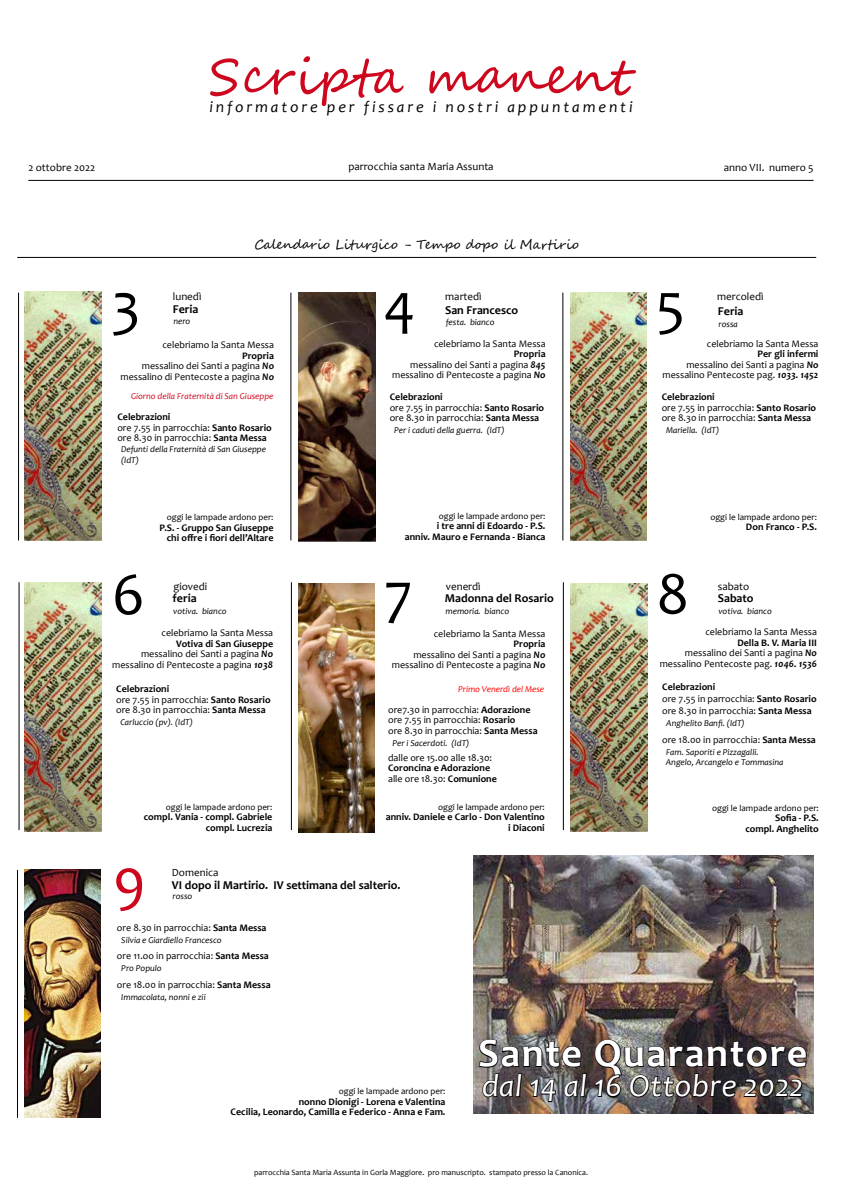
<style>
.page{position:relative;width:842px;height:1191px;background:#fff}
.page>*{position:absolute;margin:0;border:0;box-sizing:border-box;transform-origin:0 0}
.t1{font:60px "Candara";color:#000}
.t2{font:60px "Candara";color:#cd071e}
.t3{font:50px "Segoe Script";letter-spacing:.01em;color:#cd071e}
.t4{font:700 40px "Candara";letter-spacing:.04em;color:#fff}
.t5{font:italic 32px "Candara";letter-spacing:.01em;color:#fff}
.t6{font:italic 16px "Candara";letter-spacing:.18em;color:#000}
.t7{font:13px "Segoe Script";color:#000}
.t8{font:700 12px "Candara";color:#000}
.t9{font:11px "Candara";color:#000}
.t10{font:10px/10.5px "Candara";color:#000}
.t11{font:700 10px/10.5px "Candara";color:#000;text-align:right}
.t12{font:italic 9px/10.8px "Candara";color:#000}
.t13{font:9px "Candara";color:#000}
.t14{font:italic 9px "Candara";color:#cd071e}
.t15{font:italic 9px "Candara";color:#f00}
.t16{font:8px "Candara";color:#000}
.s1{font-weight:700}
.s2{font-weight:700;font-style:italic}
.s3{font-weight:400}
</style>
<div class="page">
<hr style="left:28px;top:180px;width:786px;height:1px;background:#000">
<hr style="left:17px;top:257px;width:799px;height:1px;background:#000">
<hr style="left:17px;top:870px;width:1px;height:247px;background:#000">
<img style="left:24px;top:870px;width:77px;height:248px">
<hr style="left:18px;top:293px;width:1px;height:247px;background:#000">
<hr style="left:563px;top:293px;width:1px;height:247px;background:#000">
<hr style="left:291px;top:293px;width:1px;height:247px;background:#000">
<hr style="left:19px;top:582px;width:1px;height:248px;background:#000">
<hr style="left:563px;top:582px;width:1px;height:248px;background:#000">
<hr style="left:291px;top:582px;width:1px;height:248px;background:#000">
<img style="left:298px;top:293px;width:77px;height:248px">
<img style="left:570px;top:292px;width:77px;height:249px">
<img style="left:25px;top:582px;width:76px;height:249px">
<img style="left:298px;top:583px;width:76px;height:249px">
<img style="left:25px;top:292px;width:76px;height:248px">
<img style="left:473px;top:855px;width:341px;height:258px">
<img style="left:478px;top:1038px;width:110px;height:64px">
<img style="left:594px;top:1038px;width:213px;height:60px">
<img style="left:571px;top:583px;width:76px;height:249px">
<h2 class="t3" style="left:209px;top:36px;width:421px">Scripta manent</h2>
<h3 class="t6" style="left:209px;top:97px;width:425px">informatore per fissare i nostri appuntamenti</h3>
<p class="t9" style="left:348px;top:160px;width:147px">parrocchia santa Maria Assunta</p>
<p class="t9" style="left:28px;top:160px;width:68px">2 ottobre 2022</p>
<p class="t9" style="left:724px;top:160px;width:91px">anno VII. numero 5</p>
<h3 class="t7" style="left:254px;top:233px;width:326px">Calendario Liturgico - Tempo dopo il Martirio</h3>
<h1 class="t1" style="left:111px;top:267px;width:31px">3</h1>
<p class="t9" style="left:173px;top:289px;width:30px">lunedì</p>
<p class="t8" style="left:173px;top:301px;width:27px">Feria</p>
<p class="t12" style="left:173px;top:315px;width:19px">nero</p>
<p class="t10" style="left:162px;top:339px;width:113px">celebriamo la Santa Messa</p>
<p class="t10" style="left:121px;top:350px;width:155px;text-align:right"><span class="s1">Propria<br></span>messalino dei Santi a pagina <span class="s2">No </span>messalino di Pentecoste a pagina <span class="s2">No</span></p>
<p class="t14" style="left:131px;top:391px;width:144px">Giorno della Fraternità di San Giuseppe</p>
<p class="t10" style="left:117px;top:412px;width:156px"><span class="s1">Celebrazioni<br></span>ore 7.55 in parrocchia: <span class="s1">Santo Rosario </span>ore 8.30 in parrocchia: <span class="s1">Santa Messa</span></p>
<p class="t12" style="left:121px;top:444px;width:147px">Defunti della Fraternità di San Giuseppe (IdT)</p>
<p class="t13" style="left:167px;top:512px;width:108px">oggi le lampade ardono per:</p>
<p class="t11" style="left:159px;top:522px;width:116px">P.S. - Gruppo San Giuseppe chi offre i fiori dell’Altare</p>
<h1 class="t1" style="left:383px;top:267px;width:33px">4</h1>
<p class="t9" style="left:445px;top:289px;width:38px">martedì</p>
<p class="t8" style="left:445px;top:303px;width:74px">San Francesco</p>
<p class="t12" style="left:446px;top:317px;width:50px">festa. bianco</p>
<p class="t10" style="left:434px;top:338px;width:113px">celebriamo la Santa Messa</p>
<p class="t10" style="left:392px;top:349px;width:155px;text-align:right"><span class="s1">Propria<br></span>messalino dei Santi a pagina <span class="s2">845 </span>messalino di Pentecoste a pagina <span class="s2">No</span></p>
<p class="t10" style="left:390px;top:391px;width:156px"><span class="s1">Celebrazioni<br></span>ore 7.55 in parrocchia: <span class="s1">Santo Rosario </span>ore 8.30 in parrocchia: <span class="s1">Santa Messa</span></p>
<p class="t12" style="left:394px;top:425px;width:112px">Per i caduti della guerra. (IdT)</p>
<p class="t13" style="left:439px;top:510px;width:108px">oggi le lampade ardono per:</p>
<p class="t11" style="left:405px;top:520px;width:142px">i tre anni di Edoardo - P.S.<br>anniv. Mauro e Fernanda - Bianca</p>
<h1 class="t1" style="left:656px;top:267px;width:31px">5</h1>
<p class="t9" style="left:717px;top:289px;width:48px">mercoledì</p>
<p class="t8" style="left:718px;top:303px;width:27px">Feria</p>
<p class="t12" style="left:718px;top:318px;width:21px">rossa</p>
<p class="t10" style="left:707px;top:338px;width:113px">celebriamo la Santa Messa</p>
<p class="t10" style="left:663px;top:349px;width:157px;text-align:right"><span class="s1">Per gli infermi<br></span>messalino dei Santi a pagina <span class="s2">No </span>messalino Pentecoste pag. <span class="s2">1033. 1452</span></p>
<p class="t10" style="left:662px;top:391px;width:156px"><span class="s1">Celebrazioni<br></span>ore 7.55 in parrocchia: <span class="s1">Santo Rosario </span>ore 8.30 in parrocchia: <span class="s1">Santa Messa</span></p>
<p class="t12" style="left:666px;top:425px;width:55px">Mariella. (IdT)</p>
<p class="t13" style="left:710px;top:511px;width:108px">oggi le lampade ardono per:</p>
<p class="t11" style="left:746px;top:521px;width:73px">Don Franco - P.S.</p>
<h1 class="t1" style="left:112px;top:556px;width:35px">6</h1>
<p class="t9" style="left:173px;top:579px;width:35px">giovedi</p>
<h1 class="t1" style="left:656px;top:556px;width:34px">8</h1>
<p class="t9" style="left:718px;top:579px;width:33px">sabato</p>
<h1 class="t1" style="left:384px;top:556px;width:30px">7</h1>
<p class="t9" style="left:446px;top:579px;width:36px">venerdì</p>
<p class="t8" style="left:718px;top:590px;width:37px">Sabato</p>
<p class="t12" style="left:718px;top:605px;width:55px">votiva. bianco</p>
<p class="t10" style="left:705px;top:626px;width:113px">celebriamo la Santa Messa</p>
<p class="t10" style="left:660px;top:637px;width:159px;text-align:right"><span class="s1">Della B. V. Maria III<br></span>messalino dei Santi a pagina <span class="s2">No </span>messalino Pentecoste pag. <span class="s2">1046. 1536</span></p>
<p class="t8" style="left:173px;top:591px;width:25px">feria</p>
<p class="t12" style="left:173px;top:605px;width:55px">votiva. bianco</p>
<p class="t10" style="left:161px;top:627px;width:113px">celebriamo la Santa Messa</p>
<p class="t10" style="left:112px;top:638px;width:162px;text-align:right"><span class="s1">Votiva di San Giuseppe<br></span>messalino dei Santi a pagina <span class="s2">No </span>messalino di Pentecoste a pagina <span class="s2">1038</span></p>
<p class="t8" style="left:445px;top:591px;width:110px">Madonna del Rosario</p>
<p class="t12" style="left:445px;top:605px;width:65px">memoria. bianco</p>
<p class="t10" style="left:434px;top:628px;width:113px">celebriamo la Santa Messa</p>
<p class="t10" style="left:392px;top:639px;width:155px;text-align:right"><span class="s1">Propria<br></span>messalino dei Santi a pagina <span class="s2">No </span>messalino di Pentecoste a pagina <span class="s2">No</span></p>
<p class="t10" style="left:116px;top:683px;width:156px"><span class="s1">Celebrazioni<br></span>ore 7.55 in parrocchia: <span class="s1">Santo Rosario </span>ore 8.30 in parrocchia: <span class="s1">Santa Messa</span></p>
<p class="t12" style="left:121px;top:717px;width:74px">Carluccio (pv). (IdT)</p>
<p class="t13" style="left:166px;top:801px;width:108px">oggi le lampade ardono per:</p>
<p class="t11" style="left:144px;top:811px;width:130px">compl. Vania - compl. Gabriele compl. Lucrezia</p>
<p class="t15" style="left:458px;top:683px;width:88px">Primo Venerdì del Mese</p>
<p class="t10" style="left:388px;top:704px;width:151px">ore7.30 in parrocchia: <span class="s1">Adorazione </span>ore 7.55 in parrocchia: <span class="s1">Rosario<br></span>ore 8.30 in parrocchia: <span class="s1">Santa Messa</span></p>
<p class="t12" style="left:392px;top:737px;width:78px">Per i Sacerdoti. (IdT)</p>
<p class="t10" style="left:388px;top:752px;width:105px">dalle ore 15.00 alle 18.30:</p>
<p class="t11" style="left:388px;top:762px;width:110px;text-align:left">Coroncina e Adorazione <span class="s3">alle ore 18.30:</span> Comunione</p>
<p class="t13" style="left:438px;top:801px;width:108px">oggi le lampade ardono per:</p>
<p class="t11" style="left:386px;top:811px;width:160px">anniv. Daniele e Carlo - Don Valentino i Diaconi</p>
<h1 class="t2" style="left:113px;top:842px;width:34px">9</h1>
<p class="t9" style="left:172px;top:865px;width:48px">Domenica</p>
<p class="t8" style="left:172px;top:877px;width:230px">VI dopo il Martirio. IV settimana del salterio.</p>
<p class="t12" style="left:172px;top:890px;width:21px">rosso</p>
<p class="t10" style="left:117px;top:922px;width:151px">ore 8.30 in parrocchia: <span class="s1">Santa Messa</span></p>
<p class="t12" style="left:121px;top:934px;width:102px">Silvia e Giardiello Francesco</p>
<p class="t10" style="left:117px;top:950px;width:153px">ore 11.oo in parrocchia: <span class="s1">Santa Messa</span></p>
<p class="t12" style="left:121px;top:963px;width:42px">Pro Populo</p>
<p class="t10" style="left:117px;top:979px;width:155px">ore 18.00 in parrocchia: <span class="s1">Santa Messa</span></p>
<p class="t12" style="left:121px;top:991px;width:86px">Immacolata, nonni e zii</p>
<p class="t10" style="left:662px;top:680px;width:156px;line-height:12px"><span class="s1">Celebrazioni<br></span>ore 7.55 in parrocchia: <span class="s1">Santo Rosario </span>ore 8.30 in parrocchia: <span class="s1">Santa Messa</span></p>
<p class="t12" style="left:666px;top:717px;width:80px">Anghelito Banfi. (IdT)</p>
<p class="t10" style="left:662px;top:734px;width:155px">ore 18.00 in parrocchia: <span class="s1">Santa Messa</span></p>
<p class="t12" style="left:666px;top:746px;width:119px">Fam. Saporiti e Pizzagalli.<br>Angelo, Arcangelo e Tommasina</p>
<p class="t13" style="left:712px;top:802px;width:108px">oggi le lampade ardono per:</p>
<p class="t11" style="left:745px;top:812px;width:75px">Sofia - P.S. compl. Anghelito</p>
<p class="t13" style="left:339px;top:1085px;width:108px">oggi le lampade ardono per:</p>
<p class="t11" style="left:231px;top:1096px;width:216px">nonno Dionigi - Lorena e Valentina<br>Cecilia, Leonardo, Camilla e Federico - Anna e Fam.</p>
<h3 class="t4" style="left:478px;top:1028px;width:331px">Sante Quarantore</h3>
<h3 class="t5" style="left:482px;top:1065px;width:323px">dal 14 al 16 Ottobre 2022</h3>
<p class="t16" style="left:254px;top:1167px;width:335px">parrocchia Santa Maria Assunta in Gorla Maggiore. pro manuscripto. stampato presso la Canonica.</p>
</div>
